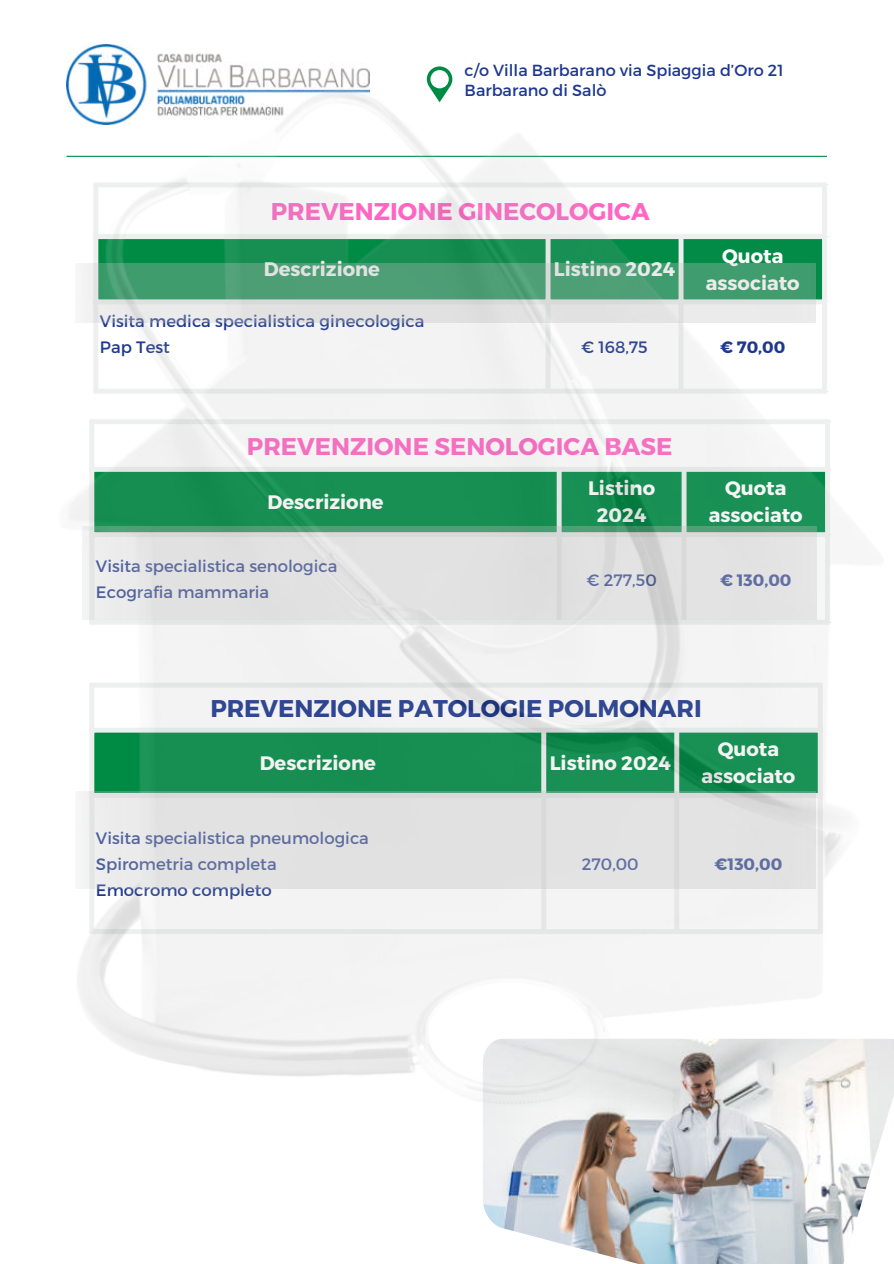
<style>
.page{position:relative;width:894px;height:1264px;background:#fff}
.page>*{position:absolute;margin:0;border:0;box-sizing:border-box;transform-origin:0 0}
.t1{font:700 24.15px "Montserrat";color:#ff66c4}
.t2{font:700 24.15px "Montserrat";color:#1d388e}
.t3{font:700 19.5px/27px "Montserrat";color:#fff;text-align:center}
.t4{font:16.5px/25.8px "Montserrat";color:#1d388e}
.t5{font:700 16.5px "Montserrat";color:#1d388e}
.t6{font:16.05px/19px "Montserrat";color:#1d388e}
</style>
<div class="page">
<img style="left:66px;top:44px;width:827px;height:1219px">
<p class="t6" style="left:464px;top:61px;width:320px">c/o Villa Barbarano via Spiaggia d’Oro 21<br>Barbarano di Salò</p>
<h1 class="t1" style="left:271px;top:196px;width:380px">PREVENZIONE GINECOLOGICA</h1>
<p class="t3" style="left:264px;top:256px;width:118px">Descrizione</p>
<p class="t3" style="left:554px;top:256px;width:123px">Listino 2024</p>
<p class="t3" style="left:705px;top:242px;width:95px">Quota associato</p>
<p class="t4" style="left:100px;top:308px;width:326px">Visita medica specialistica ginecologica<br>Pap Test</p>
<p class="t4" style="left:581px;top:334px;width:68px">€ 168,75</p>
<p class="t5" style="left:720px;top:337px;width:67px">€ 70,00</p>
<h1 class="t1" style="left:247px;top:431px;width:427px">PREVENZIONE SENOLOGICA BASE</h1>
<p class="t3" style="left:267px;top:489px;width:118px">Descrizione</p>
<p class="t3" style="left:588px;top:475px;width:69px">Listino<br>2024</p>
<p class="t3" style="left:708px;top:475px;width:95px">Quota associato</p>
<p class="t4" style="left:96px;top:553px;width:243px">Visita specialistica senologica<br>Ecografia mammaria</p>
<p class="t4" style="left:586px;top:566px;width:72px">€ 277,50</p>
<p class="t5" style="left:719px;top:569px;width:73px">€ 130,00</p>
<h1 class="t2" style="left:210px;top:693px;width:492px">PREVENZIONE PATOLOGIE POLMONARI</h1>
<p class="t3" style="left:259px;top:749px;width:118px">Descrizione</p>
<p class="t3" style="left:549px;top:749px;width:123px">Listino 2024</p>
<p class="t3" style="left:701px;top:736px;width:95px">Quota associato</p>
<p class="t4" style="left:96px;top:825px;width:274px">Visita specialistica pneumologica<br>Spirometria completa<br>Emocromo completo</p>
<p class="t4" style="left:581px;top:851px;width:58px">270,00</p>
<p class="t5" style="left:714px;top:853px;width:69px">€130,00</p>
</div>
